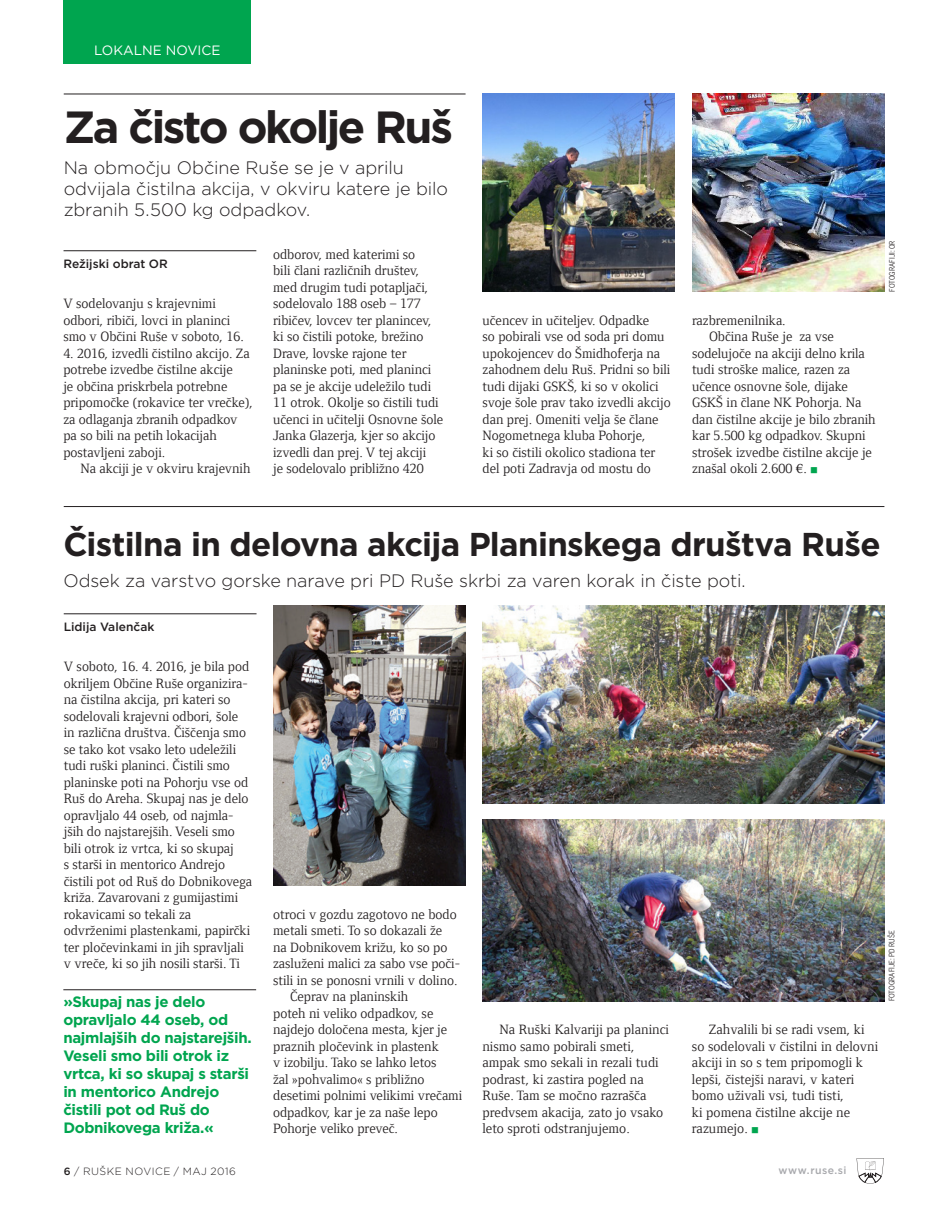
<style>
.page{position:relative;width:944px;height:1212px;background:#fff}
.page>*{position:absolute;margin:0;border:0;box-sizing:border-box;transform-origin:0 0}
._1_Naslov_veliki{font:700 45px "Gotham";letter-spacing:-.055em;color:#231f20}
._1_Naslov_veliki-2{font:700 33px "Gotham";letter-spacing:-.02em;color:#231f20}
._2_Podnaslov{font:300 18px/21px "Gotham";letter-spacing:-.005em;color:#231f20}
._5_Medtekst{font:700 15px/18px "Gotham";letter-spacing:-.02em;color:#00a54f}
._3_Besedilo{font:700 13.8px/16.5px "Foundry Form Serif";color:#231f20}
.t1{font:13.5px "Gotham";color:#fff}
._4_Avtor{font:500 12px "Gotham";color:#231f20}
.t2{font:300 10.5px "Gotham";letter-spacing:.05em;color:#231f20}
.t3{font:500 10.5px "Gotham";letter-spacing:.04em;color:#a8a9ad}
.t4{font:7.5px "Benton Sans Cond";color:#231f20}
.s1{color:#00a54f}
.s2{font-weight:500}
</style>
<div class="page">
<svg style="left:856px;top:1158px;width:28px;height:26px"></svg>
<div style="left:64px;top:0;width:187px;height:64px;background:#00a54f"></div>
<img style="left:482px;top:94px;width:193px;height:198px">
<img style="left:483px;top:605px;width:401px;height:198px">
<hr style="left:64px;top:250px;width:192px;height:1px;background:#231f20">
<img style="left:692px;top:94px;width:192px;height:198px">
<hr style="left:64px;top:94px;width:402px;height:1px;background:#231f20">
<hr style="left:64px;top:506px;width:820px;height:1px;background:#231f20">
<hr style="left:64px;top:613px;width:193px;height:1px;background:#231f20">
<img style="left:273px;top:605px;width:193px;height:281px">
<img style="left:483px;top:820px;width:401px;height:181px">
<hr style="left:63px;top:989px;width:193px;height:1px;background:#231f20">
<p class="t1" style="left:94px;top:42px;width:128px">LOKALNE NOVICE</p>
<p class="_1_Naslov_veliki" style="left:64px;top:97px;width:391px">Za čisto okolje Ruš</p>
<p class="_2_Podnaslov" style="left:64px;top:157px;width:386px">Na območju Občine Ruše se je v aprilu odvijala čistilna akcija, v okviru katere je bilo zbranih 5.500 kg odpadkov.</p>
<p class="_4_Avtor" style="left:64px;top:256px;width:106px">Režijski obrat OR</p>
<p class="_3_Besedilo" style="left:63px;top:295px;width:182px">V sodelovanju s krajevnimi odbori, ribiči, lovci in planinci smo v Občini Ruše v soboto, 16.</p>
<p class="_3_Besedilo" style="left:63px;top:345px;width:191px">4. 2016, izvedli čistilno akcijo. Za potrebe izvedbe čistilne akcije<br>je občina priskrbela potrebne pripomočke (rokavice ter vrečke), za odlaganja zbranih odpadkov pa so bili na petih lokacijah postavljeni zaboji.</p>
<p class="_3_Besedilo" style="left:80px;top:460px;width:172px">Na akciji je v okviru krajevnih</p>
<p class="_3_Besedilo" style="left:273px;top:246px;width:172px">odborov, med katerimi so<br>bili člani različnih društev, med drugim tudi potapljači, sodelovalo 188 oseb – 177 ribičev, lovcev ter planincev, ki so čistili potoke, brežino<br>Drave, lovske rajone ter planinske poti, med planinci pa se je akcije udeležilo tudi<br>11 otrok. Okolje so čistili tudi učenci in učitelji Osnovne šole<br>Janka Glazerja, kjer so akcijo izvedli dan prej. V tej akciji<br>je sodelovalo približno 420</p>
<p class="_3_Besedilo" style="left:483px;top:312px;width:190px">učencev in učiteljev. Odpadke<br>so pobirali vse od soda pri domu upokojencev do Šmidhoferja na zahodnem delu Ruš. Pridni so bili tudi dijaki GSKŠ, ki so v okolici svoje šole prav tako izvedli akcijo dan prej. Omeniti velja še člane<br>Nogometnega kluba Pohorje,<br>ki so čistili okolico stadiona ter del poti Zadravja od mostu do</p>
<p class="_3_Besedilo" style="left:692px;top:312px;width:95px">razbremenilnika.</p>
<p class="_3_Besedilo" style="left:692px;top:328px;width:185px;text-indent:17px">Občina Ruše je za vse sodelujoče na akciji delno krila tudi stroške malice, razen za učence osnovne šole, dijake<br>GSKŠ in člane NK Pohorja. Na dan čistilne akcije je bilo zbranih kar 5.500 kg odpadkov. Skupni strošek izvedbe čistilne akcije je znašal okoli 2.600 €. <span class="s1">■</span></p>
<p class="t4" style="left:888px;top:292px;width:53px;rotate:-90deg">FOTOGRAFIJI: OR</p>
<p class="_1_Naslov_veliki-2" style="left:63px;top:522px;width:819px">Čistilna in delovna akcija Planinskega društva Ruše</p>
<p class="_2_Podnaslov" style="left:63px;top:569px;width:684px">Odsek za varstvo gorske narave pri PD Ruše skrbi za varen korak in čiste poti.</p>
<p class="_4_Avtor" style="left:64px;top:619px;width:92px">Lidija Valenčak</p>
<p class="_3_Besedilo" style="left:64px;top:658px;width:190px">V soboto, 16. 4. 2016, je bila pod okriljem Občine Ruše organizira&shy;na čistilna akcija, pri kateri so sodelovali krajevni odbori, šole in različna društva. Čiščenja smo se tako kot vsako leto udeležili tudi ruški planinci. Čistili smo planinske poti na Pohorju vse od<br>Ruš do Areha. Skupaj nas je delo opravljalo 44 oseb, od najmla&shy;jših do najstarejših. Veseli smo bili otrok iz vrtca, ki so skupaj<br>s starši in mentorico Andrejo čistili pot od Ruš do Dobnikovega križa. Zavarovani z gumijastimi rokavicami so tekali za odvrženimi plastenkami, papirčki ter pločevinkami in jih spravljali v vreče, ki so jih nosili starši. Ti</p>
<p class="_5_Medtekst" style="left:63px;top:993px;width:190px">»Skupaj nas je delo opravljalo 44 oseb, od najmlajših do najstarejših.<br>Veseli smo bili otrok iz vrtca, ki so skupaj s starši in mentorico Andrejo čistili pot od Ruš do<br>Dobnikovega križa.«</p>
<p class="_3_Besedilo" style="left:273px;top:906px;width:187px">otroci v gozdu zagotovo ne bodo metali smeti. To so dokazali že na Dobnikovem križu, ko so po zasluženi malici za sabo vse poči&shy;stili in se ponosni vrnili v dolino.</p>
<p class="_3_Besedilo" style="left:273px;top:988px;width:191px;text-indent:17px">Čeprav na planinskih<br>poteh ni veliko odpadkov, se najdejo določena mesta, kjer je praznih pločevink in plastenk<br>v izobilju. Tako se lahko letos<br>žal »pohvalimo« s približno desetimi polnimi velikimi vrečami odpadkov, kar je za naše lepo<br>Pohorje veliko preveč.</p>
<p class="_3_Besedilo" style="left:482px;top:1021px;width:188px;text-indent:17px">Na Ruški Kalvariji pa planinci nismo samo pobirali smeti, ampak smo sekali in rezali tudi podrast, ki zastira pogled na<br>Ruše. Tam se močno razrašča predvsem akacija, zato jo vsako leto sproti odstranjujemo.</p>
<p class="_3_Besedilo" style="left:692px;top:1021px;width:188px;text-indent:17px">Zahvalili bi se radi vsem, ki so sodelovali v čistilni in delovni akciji in so s tem pripomogli k lepši, čistejši naravi, v kateri bomo uživali vsi, tudi tisti,<br>ki pomena čistilne akcije ne razumejo. <span class="s1">■</span></p>
<p class="t4" style="left:888px;top:1001px;width:72px;rotate:-90deg">FOTOGRAFIJE: PD RUŠE</p>
<p class="t2" style="left:64px;top:1164px;width:174px"><span class="s2">6</span> / RUŠKE NOVICE / MAJ 2016</p>
<p class="t3" style="left:778px;top:1163px;width:70px">www.ruse.si</p>
</div>
